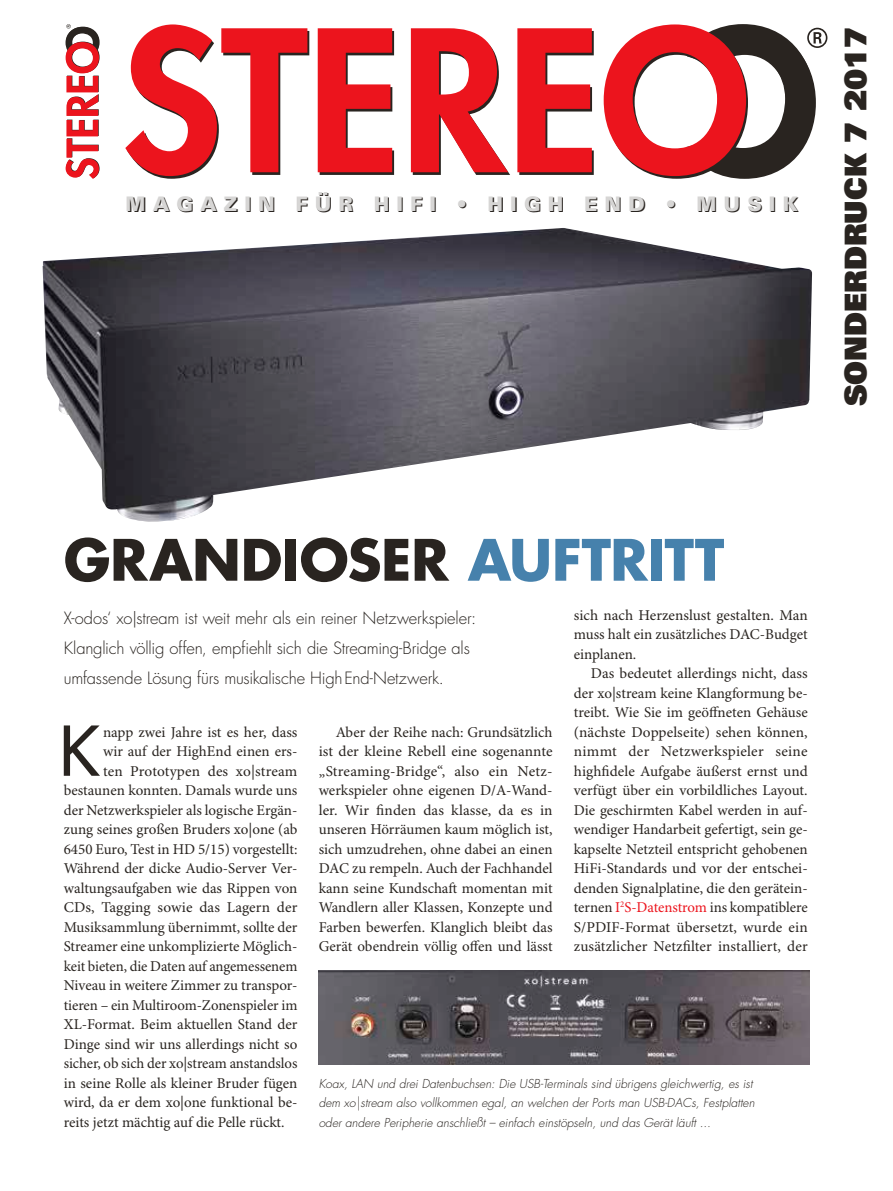
<style>
.page{position:relative;width:893px;height:1191px;background:#fff}
.page>*{position:absolute;margin:0;border:0;box-sizing:border-box;transform-origin:0 0}
.t1{font:500 66.75px "Futura Std";color:#292420}
.t2{font:700 55.5px "Futura Std";letter-spacing:-.005em;color:#292420}
.t3{font:30px "Univers LT Std X Black";color:#292420}
.t4{font:900 20.1px "Univers LT Std";letter-spacing:.35em;color:#292420}
.t5{font:300 16.5px/30px "Futura Std";letter-spacing:-.015em;color:#292420}
.t6{font:15px/19.5px "Minion Pro";color:#292420;text-align:justify}
.t7{font:italic 300 12px/19.5px "Futura Std";color:#292420}
.s1{color:#4681ac}
.s2{color:#ec141d}
</style>
<div class="page">
<img style="left:319px;top:970px;width:490px;height:94px">
<svg style="left:125px;top:24px;width:184px;height:155px"></svg>
<svg style="left:318px;top:28px;width:76px;height:147px"></svg>
<svg style="left:411px;top:28px;width:99px;height:147px"></svg>
<svg style="left:517px;top:28px;width:77px;height:147px"></svg>
<svg style="left:604px;top:24px;width:223px;height:155px"></svg>
<svg style="left:66px;top:24px;width:34px;height:155px"></svg>
<img style="left:43px;top:228px;width:769px;height:294px">
<h3 class="t4" style="left:127px;top:192px;width:674px">MAGAZIN FÜR HIFI • HIGH END • MUSIK</h3>
<h3 class="t3" style="left:836px;top:406px;width:381px;rotate:-90deg">SONDERDRUCK 7 2017</h3>
<h2 class="t2" style="left:64px;top:523px;width:662px">GRANDIOSER <span class="s1">AUFTRITT</span></h2>
<p class="t5" style="left:64px;top:603px;width:414px">X-odos‘ xo|stream ist weit mehr als ein reiner Netzwerkspieler:<br>Klanglich völlig offen, empfiehlt sich die Streaming-Bridge als umfassende Lösung fürs musikalische HighEnd-Netzwerk.</p>
<h1 class="t1" style="left:59px;top:709px;width:42px">K</h1>
<p class="t6" style="left:103px;top:723px;width:196px">napp zwei Jahre ist es her, dass</p>
<p class="t6" style="left:574px;top:606px;width:235px">sich nach Herzenslust gestalten. Man muss halt ein zusätzliches DAC-Budget einplanen.</p>
<p class="t6" style="left:574px;top:664px;width:235px;text-indent:17px">Das bedeutet allerdings nicht, dass der xo|stream keine Klangformung be&shy;treibt. Wie Sie im geöffneten Gehäuse (nächste Doppelseite) sehen können, nimmt der Netzwerkspieler seine highfidele Aufgabe äußerst ernst und verfügt über ein vorbildliches Layout.<br>Die geschirmten Kabel werden in auf&shy;wendiger Handarbeit gefertigt, sein ge&shy;kapselte Netzteil entspricht gehobenen HiFi-Standards und vor der entschei&shy;denden Signalplatine, die den gerätein&shy;ternen <span class="s2">I</span><sup>2</sup><span class="s2">S-Datenstrom</span> ins kompatiblere S/PDIF-Format übersetzt, wurde ein zusätzlicher Netzfilter installiert, der</p>
<p class="t6" style="left:319px;top:723px;width:235px;text-indent:17px">Aber der Reihe nach: Grundsätzlich ist der kleine Rebell eine sogenannte „Streaming-Bridge“, also ein Netz&shy;werkspieler ohne eigenen D/A-Wand&shy;ler. Wir finden das klasse, da es in unseren Hörräumen kaum möglich ist, sich umzudrehen, ohne dabei an einen DAC zu rempeln. Auch der Fachhandel kann seine Kundschaft momentan mit Wandlern aller Klassen, Konzepte und Farben bewerfen. Klanglich bleibt das Gerät obendrein völlig offen und lässt</p>
<p class="t6" style="left:103px;top:742px;width:196px">wir auf der HighEnd einen ers-</p>
<p class="t6" style="left:103px;top:762px;width:196px">ten Prototypen des xo|stream</p>
<p class="t6" style="left:64px;top:781px;width:235px">bestaunen konnten. Damals wurde uns</p>
<p class="t6" style="left:64px;top:801px;width:235px">der Netzwerkspieler als logische Ergän-</p>
<p class="t6" style="left:64px;top:820px;width:235px">zung seines großen Bruders xo|one (ab</p>
<p class="t6" style="left:64px;top:840px;width:235px">6450 Euro, Test in HD 5/15) vorgestellt:</p>
<p class="t6" style="left:64px;top:859px;width:235px">Während der dicke Audio-Server Ver-</p>
<p class="t6" style="left:64px;top:879px;width:235px">waltungsaufgaben wie das Rippen von</p>
<p class="t6" style="left:64px;top:898px;width:235px">CDs, Tagging sowie das Lagern der</p>
<p class="t6" style="left:64px;top:918px;width:235px">Musiksammlung übernimmt, sollte der</p>
<p class="t6" style="left:64px;top:937px;width:235px">Streamer eine unkomplizierte Möglich-</p>
<p class="t6" style="left:64px;top:957px;width:235px">keit bieten, die Daten auf angemessenem</p>
<p class="t6" style="left:64px;top:976px;width:235px">Niveau in weitere Zimmer zu transpor-</p>
<p class="t6" style="left:64px;top:996px;width:235px">tieren – ein Multiroom-Zonenspieler im</p>
<p class="t6" style="left:64px;top:1015px;width:235px">XL-Format. Beim aktuellen Stand der</p>
<p class="t6" style="left:64px;top:1035px;width:235px">Dinge sind wir uns allerdings nicht so</p>
<p class="t6" style="left:64px;top:1054px;width:235px">sicher, ob sich der xo|stream anstandslos</p>
<p class="t6" style="left:64px;top:1074px;width:235px">in seine Rolle als kleiner Bruder fügen</p>
<p class="t6" style="left:64px;top:1093px;width:235px">wird, da er dem xo|one funktional be-</p>
<p class="t6" style="left:64px;top:1113px;width:222px">reits jetzt mächtig auf die Pelle rückt.</p>
<p class="t7" style="left:319px;top:1074px;width:437px">Koax, LAN und drei Datenbuchsen: Die USB-Terminals sind übrigens gleichwertig, es ist dem xo|stream also vollkommen egal, an welchen der Ports man USB-DACs, Festplatten oder andere Peripherie anschließt – einfach einstöpseln, und das Gerät läuft ...</p>
</div>
